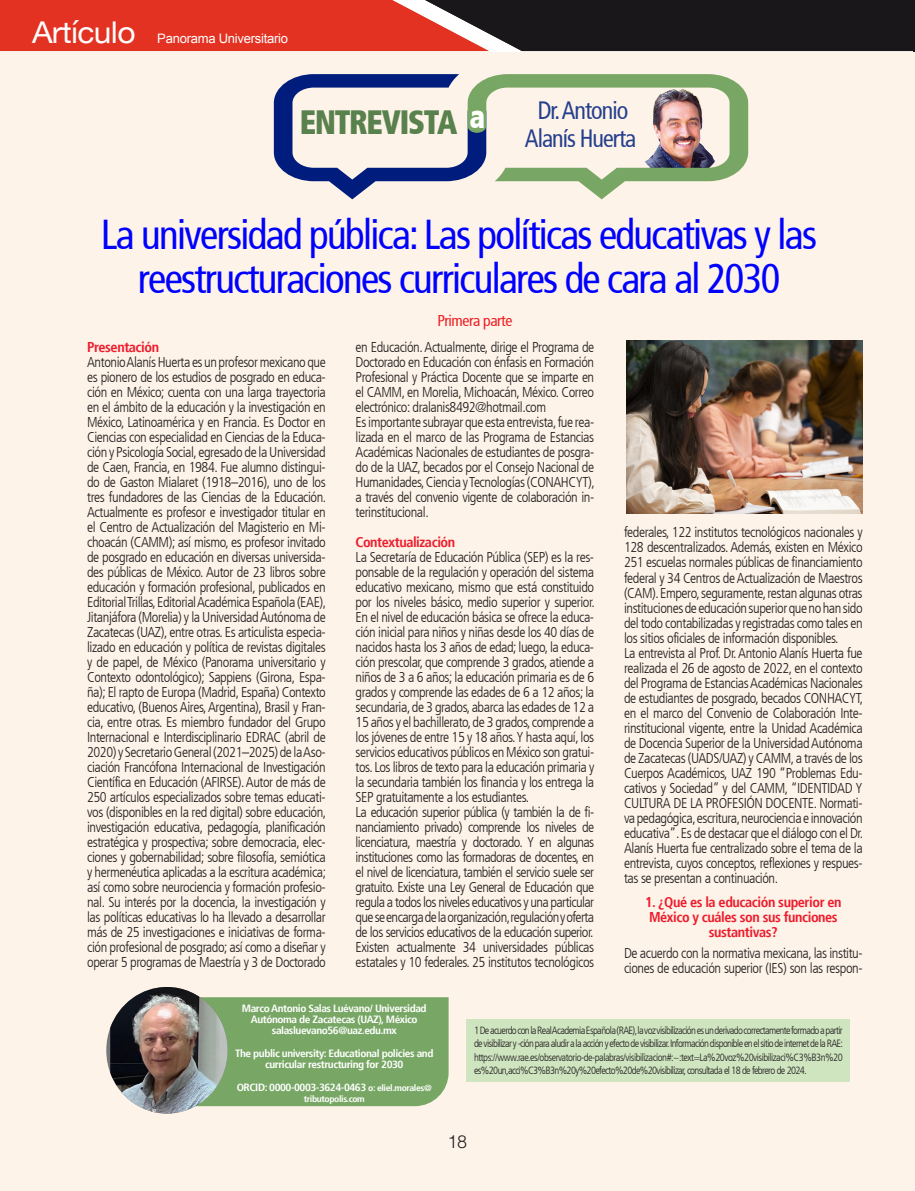
<style>
.page{position:relative;width:915px;height:1191px;background:#fff}
.page>*{position:absolute;margin:0;border:0;box-sizing:border-box;transform-origin:0 0}
.t1{font:condensed 41.7px/43.3px "Frutiger";letter-spacing:-.04em;color:#00f;text-align:center}
.t2{font:900 condensed 33.6px "Frutiger";letter-spacing:-.04em;color:#59814e;scale:.9 1}
.t3{font:30px "Helvetica Neue";letter-spacing:-.02em;color:#fff;scale:1.06 1}
.t4{font:condensed 25.05px/28px "Frutiger";letter-spacing:-.04em;color:#253f8e;text-align:center;scale:.96 1}
.t5{font:300 18px "Helvetica LT Std";color:#231f20}
.t6{font:condensed 15.6px "Frutiger";letter-spacing:-.03em;color:#ee1d23}
.t7{font:300 condensed 14.25px/15px "Frutiger LT";letter-spacing:-.03em;color:#231f20}
.t8{font:700 condensed 14.25px/15px "Frutiger";letter-spacing:-.03em;color:#ee1b2c;text-align:center}
.t9{font:13.05px "Arial";letter-spacing:-.02em;color:#fff}
.t10{font:300 condensed 10.5px/13.5px "Frutiger LT";letter-spacing:-.06em;color:#231f20;text-align:justify}
.t11{font:700 condensed 10.5px/11.2px "Frutiger";letter-spacing:-.04em;color:#fff;text-align:center;scale:1.08 1}
.t12{font:700 condensed 9px "Frutiger";letter-spacing:-.04em;color:#fff;scale:1.08 1}
.s1{color:#fff}
.s2{font-size:9px}
</style>
<div class="page">
<div style="left:0;top:48px;width:914px;height:1143px;background:#fdf3e8"></div>
<svg style="left:0;top:0;width:913px;height:51px;background:#842c26"></svg>
<hr style="left:913px;top:0;width:1px;height:51px;background:#1a171b">
<div style="left:466px;top:1019px;width:383px;height:62px;background:#cfe5c0"></div>
<svg style="left:274px;top:74px;width:474px;height:125px"></svg>
<div style="left:227px;top:997px;width:221px;height:109px;background:#78a765"></div>
<img style="left:110px;top:987px;width:117px;height:126px">
<img style="left:626px;top:341px;width:236px;height:173px">
<h3 class="t3" style="left:32px;top:11px;width:99px">Artículo</h3>
<p class="t9" style="left:157px;top:30px;width:132px">Panorama Universitario</p>
<h2 class="t2" style="left:300px;top:101px;width:207px">ENTREVISTA <span class="s1">a</span></h2>
<h3 class="t4" style="left:525px;top:96px;width:117px">Dr. Antonio<br>Alanís Huerta</h3>
<h1 class="t1" style="left:101px;top:213px;width:717px">La universidad pública: Las políticas educativas y las reestructuraciones curriculares de cara al 2030</h1>
<p class="t8" style="left:87px;top:339px;width:73px">Presentación</p>
<p class="t7" style="left:87px;top:354px;width:241px;text-align:justify">Antonio Alanís Huerta es un profesor mexicano que es pionero de los estudios de posgrado en educa&shy;ción en México; cuenta con una larga trayectoria en el ámbito de la educación y la investigación en México, Latinoamérica y en Francia. Es Doctor en Ciencias con especialidad en Ciencias de la Educa&shy;ción y Psicología Social, egresado de la Universidad de Caen, Francia, en 1984. Fue alumno distingui&shy;do de Gaston Mialaret (1918–2016), uno de los tres fundadores de las Ciencias de la Educación.<br>Actualmente es profesor e investigador titular en el Centro de Actualización del Magisterio en Mi&shy;choacán (CAMM); así mismo, es profesor invitado de posgrado en educación en diversas universida&shy;des públicas de México. Autor de 23 libros sobre educación y formación profesional, publicados en Editorial Trillas, Editorial Académica Española (EAE), Jitanjáfora (Morelia) y la Universidad Autónoma de Zacatecas (UAZ), entre otras. Es articulista especia&shy;lizado en educación y política de revistas digitales y de papel, de México (Panorama universitario y Contexto odontológico); Sappiens (Girona, Espa&shy;ña); El rapto de Europa (Madrid, España) Contexto educativo, (Buenos Aires, Argentina), Brasil y Fran&shy;cia, entre otras. Es miembro fundador del Grupo Internacional e Interdisciplinario EDRAC (abril de 2020) y Secretario General (2021–2025) de la Aso&shy;ciación Francófona Internacional de Investigación Científica en Educación (AFIRSE). Autor de más de 250 artículos especializados sobre temas educati&shy;vos (disponibles en la red digital) sobre educación, investigación educativa, pedagogía, planificación estratégica y prospectiva; sobre democracia, elec&shy;ciones y gobernabilidad; sobre filosofía, semiótica y hermenéutica aplicadas a la escritura académica; así como sobre neurociencia y formación profesio&shy;nal. Su interés por la docencia, la investigación y las políticas educativas lo ha llevado a desarrollar más de 25 investigaciones e iniciativas de forma&shy;ción profesional de posgrado; así como a diseñar y operar 5 programas de Maestría y 3 de Doctorado</p>
<p class="t6" style="left:437px;top:311px;width:76px">Primera parte</p>
<p class="t7" style="left:355px;top:339px;width:240px">en Educación. Actualmente, dirige el Programa de Doctorado en Educación con énfasis en Formación Profesional y Práctica Docente que se imparte en el CAMM, en Morelia, Michoacán, México. Correo electrónico: dralanis8492@hotmail.com<br>Es importante subrayar que esta entrevista, fue rea&shy;lizada en el marco de las Programa de Estancias Académicas Nacionales de estudiantes de posgra&shy;do de la UAZ, becados por el Consejo Nacional de Humanidades, Ciencia y Tecnologías (CONAHCYT), a través del convenio vigente de colaboración in&shy;terinstitucional.</p>
<p class="t8" style="left:355px;top:534px;width:101px">Contextualización</p>
<p class="t7" style="left:355px;top:550px;width:241px">La Secretaría de Educación Pública (SEP) es la res&shy;ponsable de la regulación y operación del sistema educativo mexicano, mismo que está constituido por los niveles básico, medio superior y superior.<br>En el nivel de educación básica se ofrece la educa&shy;ción inicial para niños y niñas desde los 40 días de nacidos hasta los 3 años de edad; luego, la educa&shy;ción prescolar, que comprende 3 grados, atiende a niños de 3 a 6 años; la educación primaria es de 6 grados y comprende las edades de 6 a 12 años; la secundaria, de 3 grados, abarca las edades de 12 a 15 años y el bachillerato, de 3 grados, comprende a los jóvenes de entre 15 y 18 años. Y hasta aquí, los servicios educativos públicos en México son gratui&shy;tos. Los libros de texto para la educación primaria y la secundaria también los financia y los entrega la SEP gratuitamente a los estudiantes.<br>La educación superior pública (y también la de fi&shy;nanciamiento privado) comprende los niveles de licenciatura, maestría y doctorado. Y en algunas instituciones como las formadoras de docentes, en el nivel de licenciatura, también el servicio suele ser gratuito. Existe una Ley General de Educación que regula a todos los niveles educativos y una particular que se encarga de la organización, regulación y oferta de los servicios educativos de la educación superior.<br>Existen actualmente 34 universidades públicas estatales y 10 federales. 25 institutos tecnológicos</p>
<p class="t7" style="left:623px;top:525px;width:241px">federales, 122 institutos tecnológicos nacionales y 128 descentralizados. Además, existen en México 251 escuelas normales públicas de financiamiento federal y 34 Centros de Actualización de Maestros (CAM). Empero, seguramente, restan algunas otras instituciones de educación superior que no han sido del todo contabilizadas y registradas como tales en los sitios oficiales de información disponibles.<br>La entrevista al Prof. Dr. Antonio Alanís Huerta fue realizada el 26 de agosto de 2022, en el contexto del Programa de Estancias Académicas Nacionales de estudiantes de posgrado, becados CONHACYT, en el marco del Convenio de Colaboración Inte&shy;rinstitucional vigente, entre la Unidad Académica de Docencia Superior de la Universidad Autónoma de Zacatecas (UADS/UAZ) y CAMM, a través de los Cuerpos Académicos, UAZ 190 “Problemas Edu&shy;cativos y Sociedad” y del CAMM, “IDENTIDAD Y CULTURA DE LA PROFESIÓN DOCENTE. Normati&shy;va pedagógica, escritura, neurociencia e innovación educativa”. Es de destacar que el diálogo con el Dr.<br>Alanís Huerta fue centralizado sobre el tema de la entrevista, cuyos conceptos, reflexiones y respues&shy;tas se presentan a continuación.</p>
<p class="t8" style="left:644px;top:894px;width:198px">1. ¿Qué es la educación superior en<br>México y cuáles son sus funciones sustantivas?</p>
<p class="t7" style="left:623px;top:945px;width:240px">De acuerdo con la normativa mexicana, las institu&shy;ciones de educación superior (IES) son las respon-</p>
<p class="t11" style="left:242px;top:1002px;width:172px">Marco Antonio Salas Luévano/ Universidad<br>Autónoma de Zacatecas (UAZ), México salasluevano56@uaz.edu.mx</p>
<p class="t11" style="left:235px;top:1047px;width:185px">The public university: Educational policies and curricular restructuring for 2030</p>
<p class="t11" style="left:237px;top:1081px;width:182px">ORCID: 0000-0003-3624-0463 <span class="s2">o: eliel.morales@</span></p>
<p class="t12" style="left:304px;top:1093px;width:58px">tributopolis.com</p>
<p class="t10" style="left:474px;top:1023px;width:370px">1 De acuerdo con la Real Academia Española (RAE),la voz visibilización es un derivado correctamente formado a partir de visibilizar y -ción para aludir a la acción y efecto de visibilizar.Información disponible en el sitio de internet de la RAE: https://www.rae.es/observatorio-de-palabras/visibilizacion#:~:text=La%20voz%20visibilizaci%C3%B3n%20 es%20un,acci%C3%B3n%20y%20efecto%20de%20visibilizar, consultada el 18 de febrero de 2024.</p>
<p class="t5" style="left:447px;top:1130px;width:21px">18</p>
</div>
